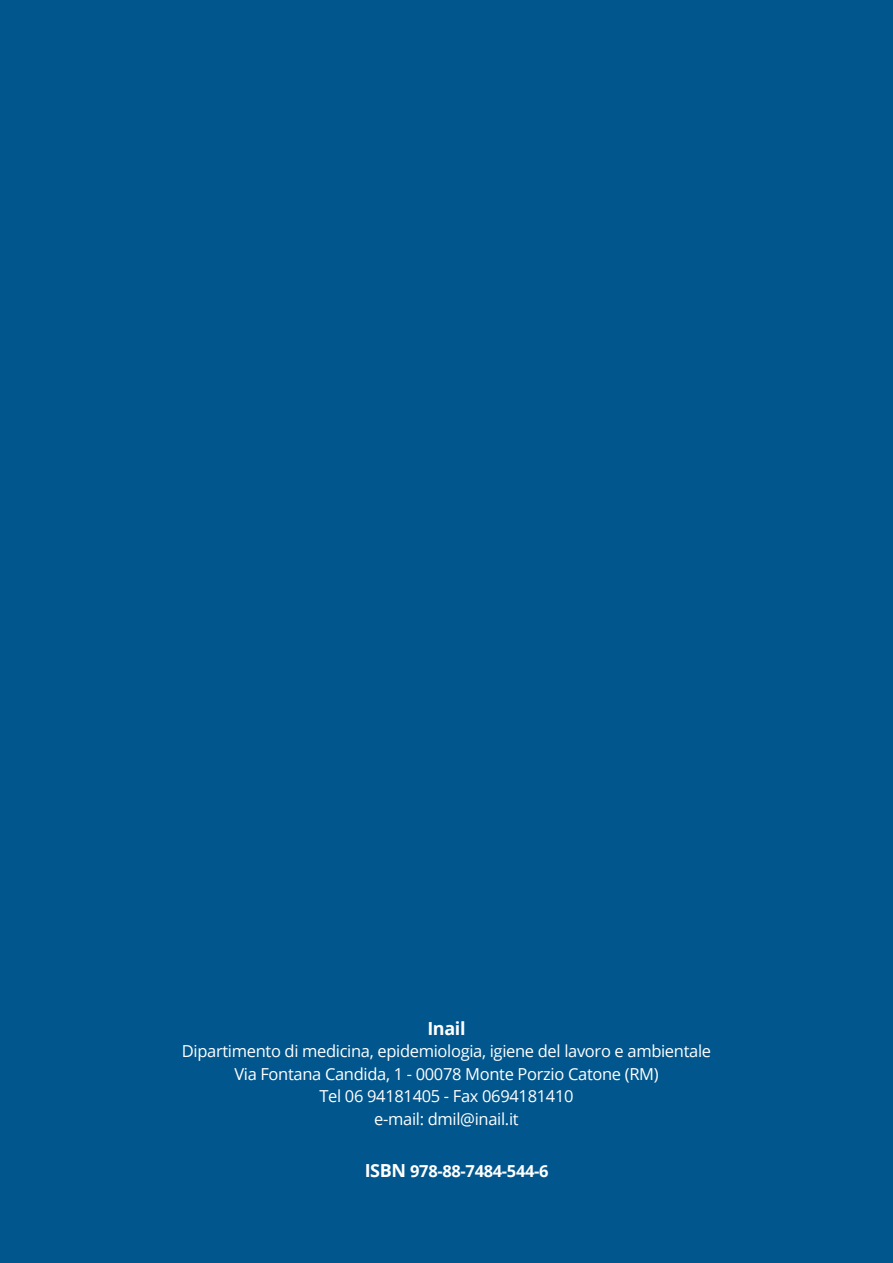
<style>
.page{position:relative;width:893px;height:1263px;background:#00568d}
.page>*{position:absolute;margin:0;border:0;box-sizing:border-box;transform-origin:0 0}
.t1{font:700 18px "Open Sans";letter-spacing:-.02em;color:#fff}
.t2{font:16.5px/22.5px "Open Sans";letter-spacing:-.02em;color:#fff;text-align:center}
.t3{font:700 16.5px "Open Sans";letter-spacing:-.02em;color:#fff}
.s1{font-size:18px}
</style>
<div class="page">
<p class="t1" style="left:427px;top:1015px;width:40px">Inail</p>
<p class="t2" style="left:182px;top:1039px;width:531px">Dipartimento di medicina, epidemiologia, igiene del lavoro e ambientale Via Fontana Candida, 1 - 00078 Monte Porzio Catone (RM)<br>Tel 06 94181405 - Fax 0694181410<br>e-mail: dmil@inail.it</p>
<p class="t3" style="left:365px;top:1159px;width:185px"><span class="s1">ISBN</span> 978-88-7484-544-6</p>
</div>
